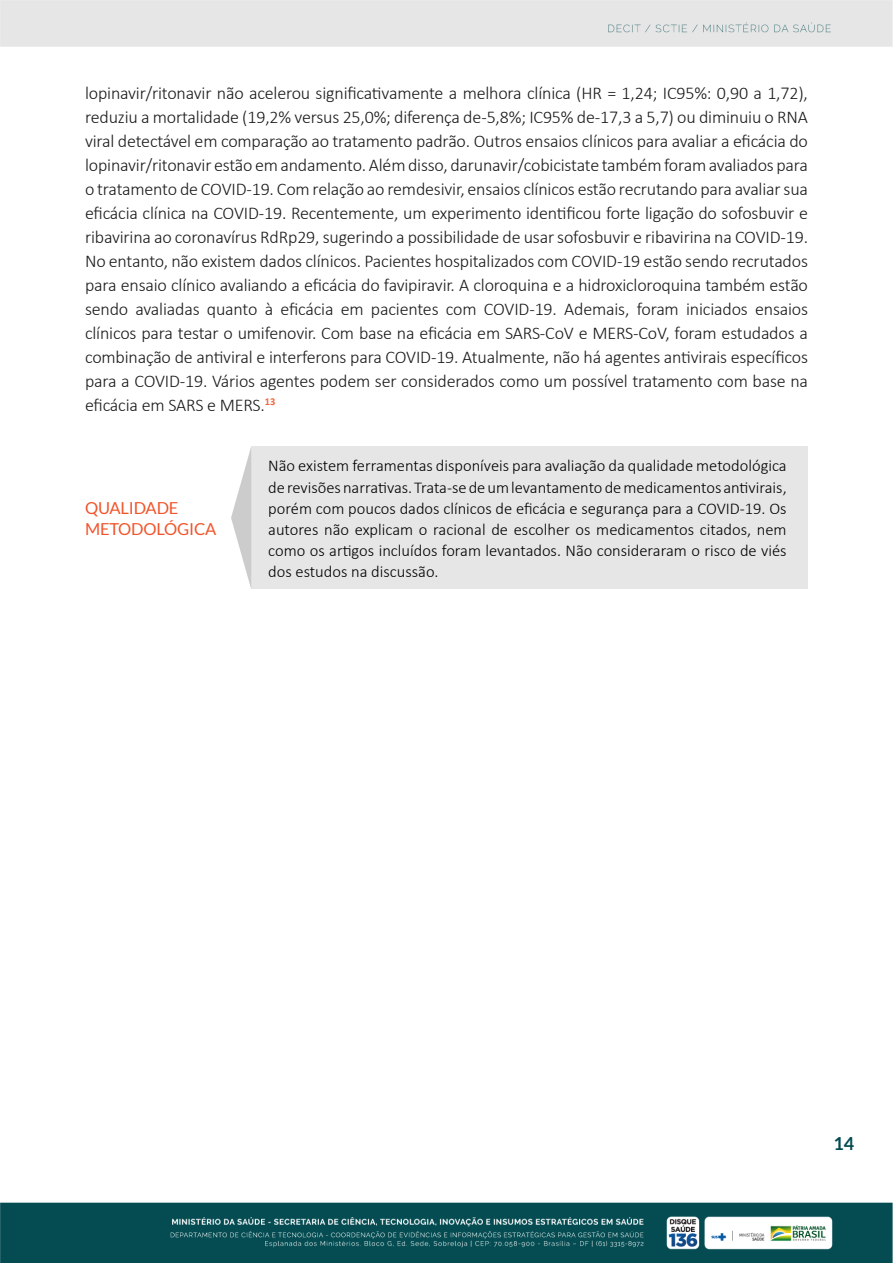
<style>
.page{position:relative;width:893px;height:1263px;background:#fff}
.page>*{position:absolute;margin:0;border:0;box-sizing:border-box;transform-origin:0 0}
.t1{font:300 18px/24px "Calibri";letter-spacing:-.01em;color:#1a1a1a;text-align:justify}
.t2{font:700 18px "Lato";color:#034b51}
.t3{font:300 16.5px/21px "Calibri";color:#000;text-align:justify}
.t4{font:16.5px/21px "Lato";letter-spacing:-.01em;color:#f0542b}
</style>
<div class="page">
<img style="left:0;top:0;width:893px;height:1263px">
<div style="left:85px;top:446px;width:146px;height:143px;background:#fff"></div>
<div style="left:251px;top:446px;width:557px;height:143px;background:#e6e6e6"></div>
<svg style="left:231px;top:446px;width:20px;height:143px"></svg>
<p class="t1" style="left:85px;top:80px;width:724px">lopinavir/ritonavir não acelerou significativamente a melhora clínica (HR = 1,24; IC95%: 0,90 a 1,72), reduziu a mortalidade (19,2% versus 25,0%; diferença de -5,8%; IC95% de -17,3 a 5,7) ou diminuiu o RNA viral detectável em comparação ao tratamento padrão. Outros ensaios clínicos para avaliar a eficácia do lopinavir/ritonavir estão em andamento. Além disso, darunavir/cobicistate também foram avaliados para o tratamento de COVID-19. Com relação ao remdesivir, ensaios clínicos estão recrutando para avaliar sua eficácia clínica na COVID-19. Recentemente, um experimento identificou forte ligação do sofosbuvir e ribavirina ao coronavírus RdRp29, sugerindo a possibilidade de usar sofosbuvir e ribavirina na COVID-19.<br>No entanto, não existem dados clínicos. Pacientes hospitalizados com COVID-19 estão sendo recrutados para ensaio clínico avaliando a eficácia do favipiravir. A cloroquina e a hidroxicloroquina também estão sendo avaliadas quanto à eficácia em pacientes com COVID-19. Ademais, foram iniciados ensaios clínicos para testar o umifenovir. Com base na eficácia em SARS-CoV e MERS-CoV, foram estudados a combinação de antiviral e interferons para COVID-19. Atualmente, não há agentes antivirais específicos para a COVID-19. Vários agentes podem ser considerados como um possível tratamento com base na eficácia em SARS e MERS.<sup>13</sup></p>
<p class="t4" style="left:85px;top:497px;width:133px">QUALIDADE<br>METODOLÓGICA</p>
<p class="t3" style="left:268px;top:455px;width:520px">Não existem ferramentas disponíveis para avaliação da qualidade metodológica de revisões narrativas. Trata-se de um levantamento de medicamentos antivirais, porém com poucos dados clínicos de eficácia e segurança para a COVID-19. Os autores não explicam o racional de escolher os medicamentos citados, nem como os artigos incluídos foram levantados. Não consideraram o risco de viés dos estudos na discussão.</p>
<p class="t2" style="left:833px;top:1133px;width:22px">14</p>
</div>
